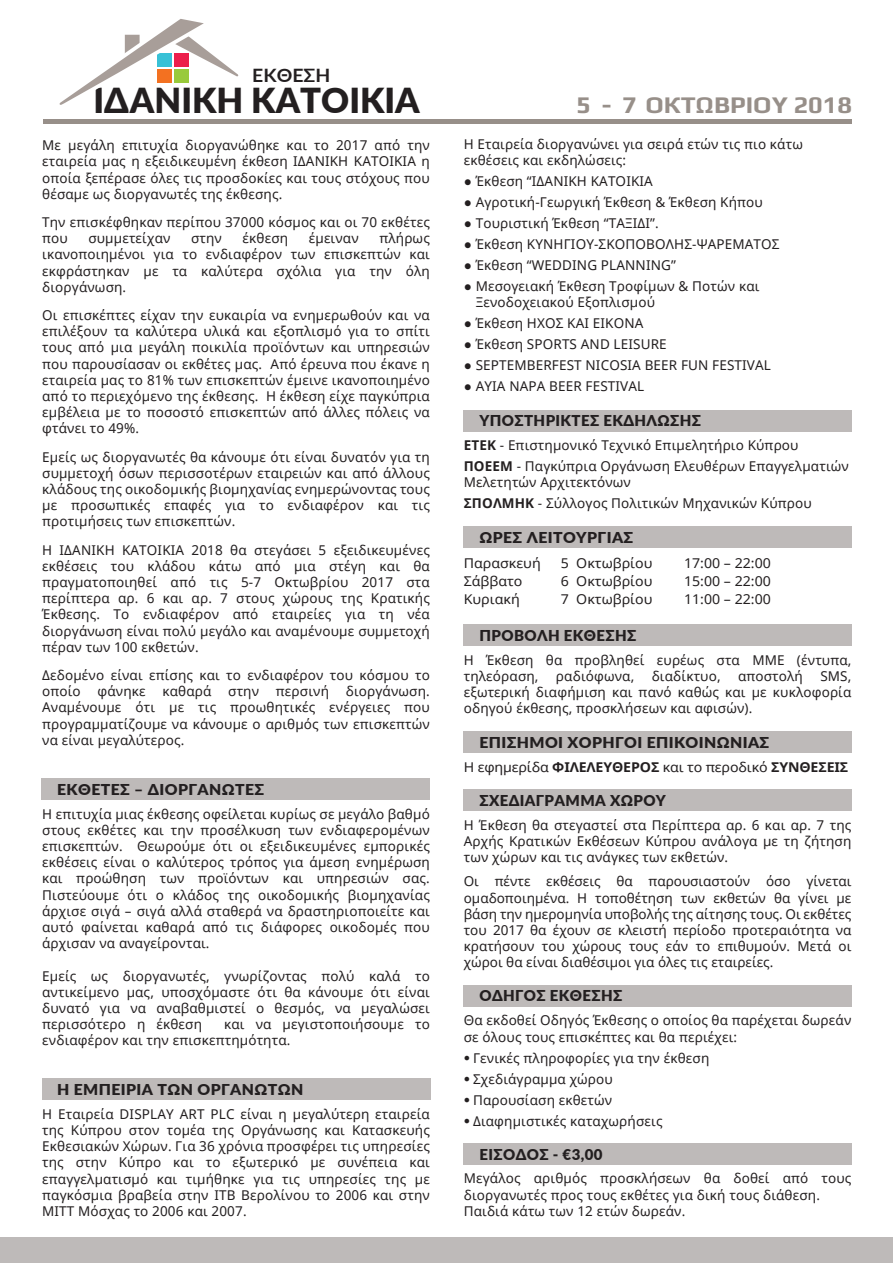
<style>
.page{position:relative;width:893px;height:1263px;background:#fff}
.page>*{position:absolute;margin:0;border:0;box-sizing:border-box;transform-origin:0 0}
.t1{font:900 34.5px "Lato";color:#231f20}
.t2{font:700 24px "Play";color:#978f89;scale:1.05 1}
.t3{font:700 18.45px "Lato";color:#231f20;scale:1.05 1}
.t4{font:900 15px "Lato";letter-spacing:.025em;color:#231f20;scale:1.05 1}
.t5{font:900 15px "Lato";letter-spacing:.025em;color:#231f20}
.t6{font:13.5px/16.2px "Noto Sans";letter-spacing:.01em;color:#231f20;text-align:justify}
.t7{font:700 13.5px "Noto Sans";color:#231f20}
.t8{font:13.5px/18px "Noto Sans";letter-spacing:.01em;color:#231f20;text-align:justify;scale:1.05 1}
.t9{font:13.5px "Noto Sans";letter-spacing:-.01em;color:#231f20;scale:1.05 1}
.t10{font:700 13.5px "Noto Sans";color:#231f20;scale:1.05 1}
.s1{font-weight:700}
.s2{font-size:10.5px}
</style>
<div class="page">
<svg style="left:59px;top:19px;width:180px;height:86px"></svg>
<div style="left:42px;top:778px;width:388px;height:21px;background:#bebab9"></div>
<div style="left:464px;top:410px;width:388px;height:21px;background:#bebab9"></div>
<div style="left:464px;top:526px;width:388px;height:22px;background:#bebab9"></div>
<div style="left:464px;top:625px;width:388px;height:21px;background:#bebab9"></div>
<div style="left:464px;top:790px;width:388px;height:21px;background:#bebab9"></div>
<div style="left:464px;top:985px;width:388px;height:21px;background:#bebab9"></div>
<div style="left:464px;top:1143px;width:388px;height:21px;background:#bebab9"></div>
<div style="left:42px;top:1078px;width:388px;height:22px;background:#bebab9"></div>
<div style="left:0;top:1237px;width:893px;height:26px;background:#bebab9"></div>
<div style="left:44px;top:119px;width:808px;height:5px;background:#978f89"></div>
<div style="left:464px;top:732px;width:388px;height:21px;background:#bebab9"></div>
<h3 class="t3" style="left:252px;top:62px;width:76px">ΕΚΘΕΣΗ</h3>
<h1 class="t1" style="left:93px;top:75px;width:328px">ΙΔΑΝΙΚΗ ΚΑΤΟΙΚΙΑ</h1>
<p class="t6" style="left:42px;top:137px;width:389px">Με μεγάλη επιτυχία διοργανώθηκε και το 2017 από την εταιρεία μας η εξειδικευμένη έκθεση ΙΔΑΝΙΚΗ ΚΑΤΟΙΚΙΑ η οποία ξεπέρασε όλες τις προσδοκίες και τους στόχους που θέσαμε ως διοργανωτές της έκθεσης.</p>
<p class="t6" style="left:42px;top:214px;width:389px">Την επισκέφθηκαν περίπου 37000 κόσμος και οι 70 εκθέτες που</p>
<p class="t6" style="left:42px;top:230px;width:389px;text-indent:337px">πλήρως ικανοποιημένοι για το ενδιαφέρον των επισκεπτών και εκφράστηκαν με τα καλύτερα σχόλια για την όλη διοργάνωση.</p>
<p class="t6" style="left:42px;top:307px;width:389px">Οι επισκέπτες είχαν την ευκαιρία να ενημερωθούν και να επιλέξουν τα καλύτερα υλικά και εξοπλισμό για το σπίτι τους από μια μεγάλη ποικιλία προϊόντων και υπηρεσιών που παρουσίασαν οι εκθέτες μας. Από έρευνα που έκανε η εταιρεία μας το 81% των επισκεπτών έμεινε ικανοποιημένο από το περιεχόμενο της έκθεσης. Η έκθεση είχε παγκύπρια εμβέλεια με το ποσοστό επισκεπτών από άλλες πόλεις να φτάνει το 49%.</p>
<p class="t6" style="left:42px;top:448px;width:389px">Εμείς ως διοργανωτές θα κάνουμε ότι είναι δυνατόν για τη συμμετοχή όσων περισσοτέρων εταιρειών και από άλλους κλάδους της οικοδομικής βιομηχανίας ενημερώνοντας τους με προσωπικές επαφές για το ενδιαφέρον και τις προτιμήσεις των επισκεπτών.</p>
<p class="t6" style="left:42px;top:541px;width:389px">Η ΙΔΑΝΙΚΗ ΚΑΤΟΙΚΙΑ 2018 θα στεγάσει 5 εξειδικευμένες εκθέσεις του κλάδου κάτω από μια στέγη και θα πραγματοποιηθεί από τις 5-7 Οκτωβρίου 2017 στα περίπτερα αρ. 6 και αρ. 7 στους χώρους της Κρατικής Έκθεσης. Το ενδιαφέρον από εταιρείες για τη νέα διοργάνωση είναι πολύ μεγάλο και αναμένουμε συμμετοχή πέραν των 100 εκθετών.</p>
<p class="t6" style="left:42px;top:667px;width:389px">Δεδομένο είναι επίσης και το ενδιαφέρον του κόσμου το οποίο φάνηκε καθαρά στην περσινή διοργάνωση.<br>Αναμένουμε ότι με τις προωθητικές ενέργειες που προγραμματίζουμε να κάνουμε ο αριθμός των επισκεπτών να είναι μεγαλύτερος.</p>
<p class="t6" style="left:88px;top:230px;width:84px">συμμετείχαν</p>
<p class="t6" style="left:191px;top:230px;width:32px">στην</p>
<p class="t6" style="left:243px;top:230px;width:47px">έκθεση</p>
<p class="t6" style="left:309px;top:230px;width:52px">έμειναν</p>
<p class="t7" style="left:42px;top:774px;width:169px">ΕΚΘΕΤΕΣ – ΔΙΟΡΓΑΝΩΤΕΣ</p>
<p class="t6" style="left:42px;top:805px;width:389px">Η επιτυχία μιας έκθεσης οφείλεται κυρίως σε μεγάλο βαθμό στους εκθέτες και την προσέλκυση των ενδιαφερομένων επισκεπτών. Θεωρούμε ότι οι εξειδικευμένες εμπορικές εκθέσεις είναι ο καλύτερος τρόπος για άμεση ενημέρωση και προώθηση των προϊόντων και υπηρεσιών σας.<br>Πιστεύουμε ότι ο κλάδος της οικοδομικής βιομηχανίας άρχισε σιγά – σιγά αλλά σταθερά να δραστηριοποιείτε και αυτό φαίνεται καθαρά από τις διάφορες οικοδομές που άρχισαν να αναγείρονται.</p>
<p class="t6" style="left:42px;top:967px;width:389px">Εμείς ως διοργανωτές, γνωρίζοντας πολύ καλά το αντικείμενο μας, υποσχόμαστε ότι θα κάνουμε ότι είναι δυνατό για να αναβαθμιστεί ο θεσμός, να μεγαλώσει περισσότερο η έκθεση</p>
<p class="t4" style="left:57px;top:778px;width:199px">ΕΚΘΕΤΕΣ – ΔΙΟΡΓΑΝΩΤΕΣ</p>
<p class="t6" style="left:42px;top:1016px;width:389px;text-indent:182px">και να μεγιστοποιήσουμε το ενδιαφέρον και την επισκεπτημότητα.</p>
<p class="t7" style="left:42px;top:1074px;width:208px">Η ΕΜΠΕΙΡΙΑ ΤΩΝ ΟΡΓΑΝΩΤΩΝ</p>
<p class="t6" style="left:42px;top:1105px;width:389px">Η Εταιρεία DISPLAY ART PLC είναι η μεγαλύτερη εταιρεία της Κύπρου στον τομέα της Οργάνωσης και Κατασκευής Εκθεσιακών Χώρων. Για 36 χρόνια προσφέρει τις υπηρεσίες της στην Κύπρο και το εξωτερικό με συνέπεια και επαγγελματισμό και τιμήθηκε για τις υπηρεσίες της με παγκόσμια βραβεία στην ITB Βερολίνου το 2006 και στην MITT Μόσχας το 2006 και 2007.</p>
<p class="t4" style="left:57px;top:1078px;width:236px">Η ΕΜΠΕΙΡΙΑ ΤΩΝ ΟΡΓΑΝΩΤΩΝ</p>
<h2 class="t2" style="left:576px;top:91px;width:264px">5 - 7 ΟΚΤΩΒΡΙΟΥ 2018</h2>
<p class="t6" style="left:464px;top:135px;width:341px">Η Εταιρεία διοργανώνει για σειρά ετών τις πιο κάτω εκθέσεις και εκδηλώσεις:</p>
<p class="t6" style="left:464px;top:173px;width:191px">● Έκθεση “ΙΔΑΝΙΚΗ ΚΑΤΟΙΚΙΑ</p>
<p class="t6" style="left:464px;top:194px;width:301px">● Αγροτική-Γεωργική Έκθεση &amp; Έκθεση Κήπου</p>
<p class="t6" style="left:464px;top:215px;width:196px">● Τουριστική Έκθεση “ΤΑΞΙΔΙ”.</p>
<p class="t6" style="left:464px;top:236px;width:317px">● Έκθεση ΚΥΝΗΓΙΟΥ-ΣΚΟΠΟΒΟΛΗΣ-ΨΑΡΕΜΑΤΟΣ</p>
<p class="t6" style="left:464px;top:257px;width:214px">● Έκθεση “WEDDING PLANNING”</p>
<p class="t6" style="left:476px;top:278px;width:285px;text-indent:-12px">● Μεσογειακή Έκθεση Τροφίμων &amp; Ποτών και<br>Ξενοδοχειακού Εξοπλισμού</p>
<p class="t6" style="left:464px;top:315px;width:181px">● Έκθεση ΗΧΟΣ ΚΑΙ ΕΙΚΟΝΑ</p>
<p class="t6" style="left:464px;top:336px;width:204px">● Έκθεση SPORTS AND LEISURE</p>
<p class="t6" style="left:464px;top:357px;width:309px">● SEPTEMBERFEST NICOSIA BEER FUN FESTIVAL</p>
<p class="t6" style="left:464px;top:378px;width:182px">● AYIA NAPA BEER FESTIVAL</p>
<p class="t7" style="left:464px;top:406px;width:191px">ΥΠΟΣΤΗΡΙΚΤΕΣ ΕΚΔΗΛΩΣΗΣ</p>
<p class="t6" style="left:464px;top:434px;width:387px;line-height:21px"><span class="s1">ΕΤΕΚ</span> - Επιστημονικό Τεχνικό Επιμελητήριο Κύπρου<br><span class="s1">ΠΟΕΕΜ</span> - Παγκύπρια Οργάνωση Ελευθέρων Επαγγελματιών</p>
<p class="t6" style="left:464px;top:472px;width:349px;line-height:21px">Μελετητών Αρχιτεκτόνων<br><span class="s1">ΣΠΟΛΜΗΚ</span> - Σύλλογος Πολιτικών Μηχανικών Κύπρου</p>
<p class="t5" style="left:479px;top:409px;width:223px">ΥΠΟΣΤΗΡΙΚΤΕΣ ΕΚΔΗΛΩΣΗΣ</p>
<p class="t4" style="left:479px;top:526px;width:148px">ΩΡΕΣ ΛΕΙΤΟΥΡΓΙΑΣ</p>
<p class="t8" style="left:464px;top:553px;width:75px;text-align:left">Παρασκευή<br>Σάββατο<br>Κυριακή</p>
<p class="t8" style="left:561px;top:553px;width:89px">5 Οκτωβρίου 6 Οκτωβρίου 7 Οκτωβρίου</p>
<p class="t8" style="left:684px;top:553px;width:84px">17:00 – 22:00<br>15:00 – 22:00<br>11:00 – 22:00</p>
<p class="t7" style="left:464px;top:620px;width:136px">ΠΡΟΒΟΛΗ ΕΚΘΕΣΗΣ</p>
<p class="t6" style="left:464px;top:651px;width:389px">Η Έκθεση θα προβληθεί ευρέως στα ΜΜΕ (έντυπα, τηλεόραση,</p>
<p class="t5" style="left:479px;top:624px;width:158px">ΠΡΟΒΟΛΗ ΕΚΘΕΣΗΣ</p>
<p class="t6" style="left:556px;top:668px;width:80px">ραδιόφωνα,</p>
<p class="t6" style="left:652px;top:668px;width:70px">διαδίκτυο,</p>
<p class="t6" style="left:738px;top:668px;width:66px">αποστολή</p>
<p class="t6" style="left:464px;top:668px;width:389px;text-indent:357px">SMS, εξωτερική διαφήμιση και πανό καθώς και με κυκλοφορία οδηγού έκθεσης, προσκλήσεων και αφισών).</p>
<p class="t10" style="left:464px;top:727px;width:134px">ΠΡΟΒΟΛΗ ΕΚΘΕΣΗΣ</p>
<p class="t9" style="left:464px;top:758px;width:368px">Η εφημερίδα <span class="s1">ΦΙΛΕΛΕΥΘΕΡΟΣ</span> και το περοδικό <span class="s1">ΣΥΝΘΕΣΕΙΣ</span></p>
<p class="t4" style="left:479px;top:731px;width:278px">ΕΠΙΣΗΜΟI ΧΟΡΗΓΟI ΕΠΙΚΟΙΝΩΝΙΑΣ</p>
<p class="t7" style="left:464px;top:785px;width:160px">ΣΧΕΔΙΑΓΡΑΜΜΑ ΧΩΡΟΥ</p>
<p class="t6" style="left:464px;top:817px;width:389px">Η Έκθεση θα στεγαστεί στα Περίπτερα αρ. 6 και αρ. 7 της Αρχής Κρατικών Εκθέσεων Κύπρου ανάλογα με τη ζήτηση των χώρων και τις ανάγκες των εκθετών.</p>
<p class="t6" style="left:464px;top:873px;width:389px">Οι πέντε εκθέσεις θα παρουσιαστούν όσο γίνεται ομαδοποιημένα. Η τοποθέτηση των εκθετών θα γίνει με βάση την ημερομηνία υποβολής της αίτησης τους. Οι εκθέτες του 2017 θα έχουν σε κλειστή περίοδο προτεραιότητα να κρατήσουν του χώρους τους εάν το επιθυμούν. Μετά οι χώροι θα είναι διαθέσιμοι για όλες τις εταιρείες.</p>
<p class="t5" style="left:479px;top:789px;width:188px">ΣΧΕΔΙΑΓΡΑΜΜΑ ΧΩΡΟΥ</p>
<p class="t7" style="left:464px;top:981px;width:122px">OΔΗΓΟΣ ΕΚΘΕΣΗΣ</p>
<p class="t6" style="left:464px;top:1012px;width:389px">Θα εκδοθεί Οδηγός Έκθεσης ο οποίος θα παρέχεται δωρεάν σε όλους τους επισκέπτες και θα περιέχει:</p>
<p class="t6" style="left:464px;top:1049px;width:247px"><span class="s2">●</span> Γενικές πληροφορίες για την έκθεση</p>
<p class="t6" style="left:464px;top:1070px;width:151px"><span class="s2">●</span> Σχεδιάγραμμα χώρου</p>
<p class="t6" style="left:464px;top:1091px;width:150px"><span class="s2">●</span> Παρουσίαση εκθετών</p>
<p class="t6" style="left:464px;top:1112px;width:200px"><span class="s2">●</span> Διαφημιστικές καταχωρήσεις</p>
<p class="t5" style="left:479px;top:985px;width:144px">OΔΗΓΟΣ ΕΚΘΕΣΗΣ</p>
<p class="t6" style="left:464px;top:1140px;width:58px">ΕΙΣΟΔΟΣ</p>
<p class="t6" style="left:464px;top:1170px;width:389px;text-align:left">Μεγάλος αριθμός προσκλήσεων θα δοθεί από τους διοργανωτές προς τους εκθέτες για δική τους διάθεση.<br>Παιδιά κάτω των 12 ετών δωρεάν.</p>
<p class="t5" style="left:479px;top:1143px;width:125px">ΕΙΣΟΔΟΣ - €3,00</p>
</div>
